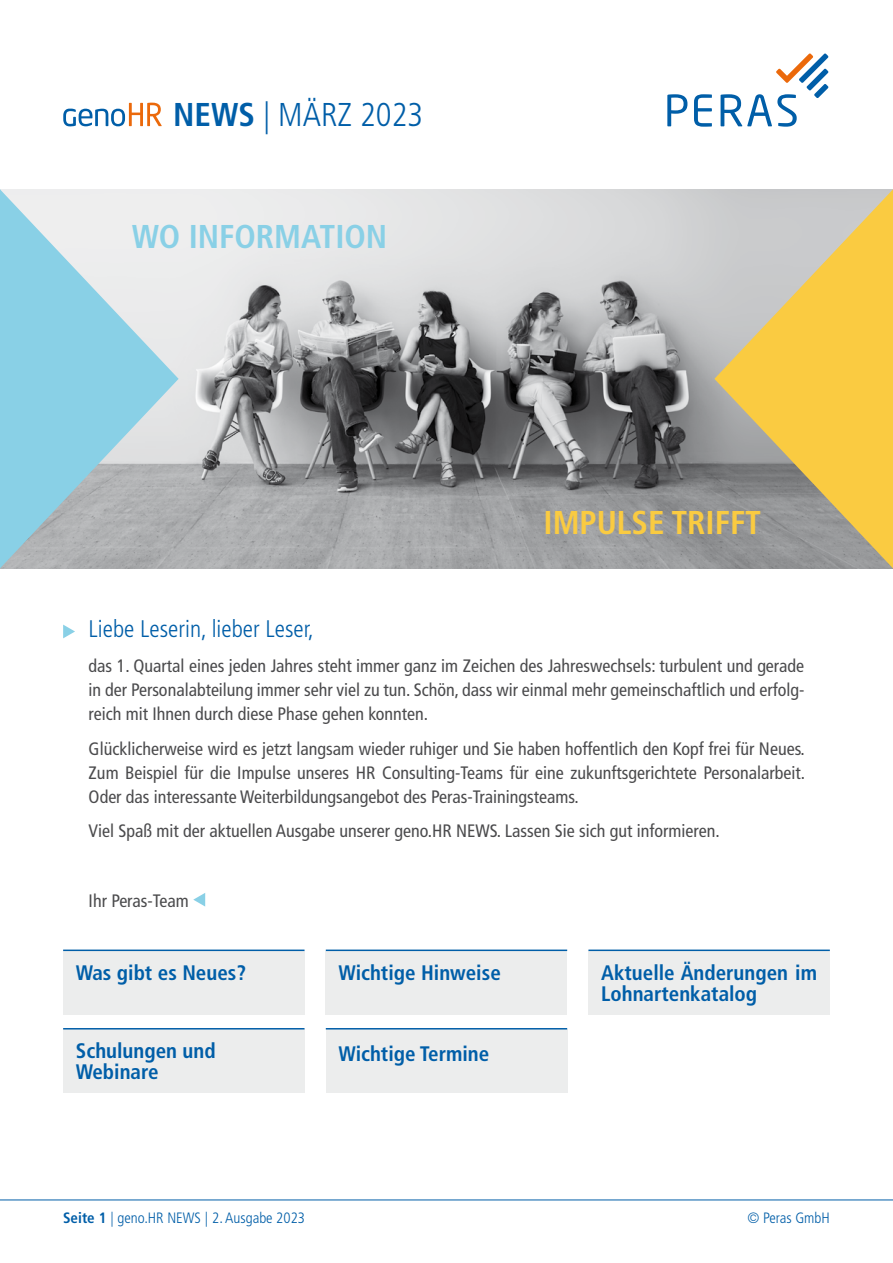
<style>
.page{position:relative;width:893px;height:1263px;background:#fff}
.page>*{position:absolute;margin:0;border:0;box-sizing:border-box;transform-origin:0 0}
.t1{font:700 condensed 33px "Frutiger LT Std";color:#89d0e6}
.t2{font:700 condensed 33px "Frutiger LT Std";color:#facb41}
.t3{font:300 condensed 33px "Frutiger LT Std";color:#005ea8}
.t4{font:300 condensed 24.75px "Frutiger LT Std";color:#005ea8}
.t5{font:300 condensed 24px "Frutiger LT Std";color:#005ea8}
.t6{font:700 condensed 21px/21px "Frutiger LT Std";color:#005ea8}
.t7{font:condensed 18px/24px "Frutiger LT Std";color:#4b4b4d;text-align:justify}
.t8{font:300 condensed 15px "Frutiger LT Std";color:#005ea8}
.s1{font-weight:700}
</style>
<div class="page">
<img style="left:179px;top:189px;width:535px;height:379px">
<svg style="left:714px;top:189px;width:179px;height:379px;background:#d3bc78"></svg>
<svg style="left:0;top:189px;width:179px;height:379px;background:#aed1dd"></svg>
<svg style="left:193px;top:893px;width:12px;height:13px"></svg>
<svg style="left:63px;top:625px;width:12px;height:13px"></svg>
<svg style="left:667px;top:94px;width:20px;height:32px"></svg>
<svg style="left:694px;top:53px;width:135px;height:74px"></svg>
<svg style="left:63px;top:103px;width:99px;height:23px"></svg>
<div style="left:588px;top:951px;width:242px;height:64px;background:#eceded"></div>
<hr style="left:588px;top:949px;width:242px;height:2px;background:#005ea8">
<div style="left:63px;top:951px;width:242px;height:64px;background:#eceded"></div>
<hr style="left:63px;top:949px;width:242px;height:2px;background:#005ea8">
<div style="left:326px;top:951px;width:241px;height:64px;background:#eceded"></div>
<hr style="left:326px;top:949px;width:241px;height:2px;background:#005ea8">
<div style="left:326px;top:1029px;width:241px;height:64px;background:#eceded"></div>
<hr style="left:326px;top:1028px;width:241px;height:1px;background:#005ea8">
<div style="left:63px;top:1029px;width:242px;height:64px;background:#eceded"></div>
<hr style="left:63px;top:1028px;width:242px;height:1px;background:#005ea8">
<hr style="left:0;top:1200px;width:893px;height:1px;background:#005ea8">
<h1 class="t3" style="left:173px;top:96px;width:252px"><span class="s1">NEWS</span> | MÄRZ 2023</h1>
<h2 class="t4" style="left:146px;top:104px;width:189px"><span class="s1">NEWS</span> | MÄRZ 2023</h2>
<h1 class="t1" style="left:132px;top:217px;width:257px">WO INFORMATION</h1>
<h1 class="t2" style="left:544px;top:503px;width:219px">IMPULSE TRIFFT</h1>
<h3 class="t5" style="left:89px;top:615px;width:227px">Liebe Leserin, lieber Leser,</h3>
<p class="t7" style="left:89px;top:654px;width:717px">das 1. Quartal eines jeden Jahres steht immer ganz im Zeichen des Jahreswechsels: turbulent und gerade in der Personalabteilung immer sehr viel zu tun. Schön, dass wir einmal mehr gemeinschaftlich und erfolg&shy;reich mit Ihnen durch diese Phase gehen konnten.</p>
<p class="t7" style="left:89px;top:736px;width:718px">Glücklicherweise wird es jetzt langsam wieder ruhiger und Sie haben hoffentlich den Kopf frei für Neues.<br>Zum Beispiel für die Impulse unseres HR Consulting-Teams für eine zukunftsgerichtete Personalarbeit.<br>Oder das interessante Weiterbildungsangebot des Peras-Trainingsteams.</p>
<p class="t7" style="left:89px;top:819px;width:632px">Viel Spaß mit der aktuellen Ausgabe unserer geno.HR NEWS. Lassen Sie sich gut informieren.</p>
<p class="t7" style="left:89px;top:888px;width:102px">Ihr Peras-Team</p>
<p class="t6" style="left:76px;top:962px;width:172px">Was gibt es Neues?</p>
<p class="t6" style="left:339px;top:962px;width:164px">Wichtige Hinweise</p>
<p class="t6" style="left:76px;top:1040px;width:141px">Schulungen und</p>
<p class="t6" style="left:339px;top:1043px;width:152px">Wichtige Termine</p>
<p class="t6" style="left:76px;top:1061px;width:84px">Webinare</p>
<p class="t6" style="left:601px;top:962px;width:217px">Aktuelle Änderungen im<br>Lohnartenkatalog</p>
<p class="t8" style="left:63px;top:1209px;width:243px"><span class="s1">Seite 1</span> | geno.HR NEWS | 2. Ausgabe 2023</p>
<p class="t8" style="left:747px;top:1209px;width:84px">© Peras GmbH</p>
</div>
